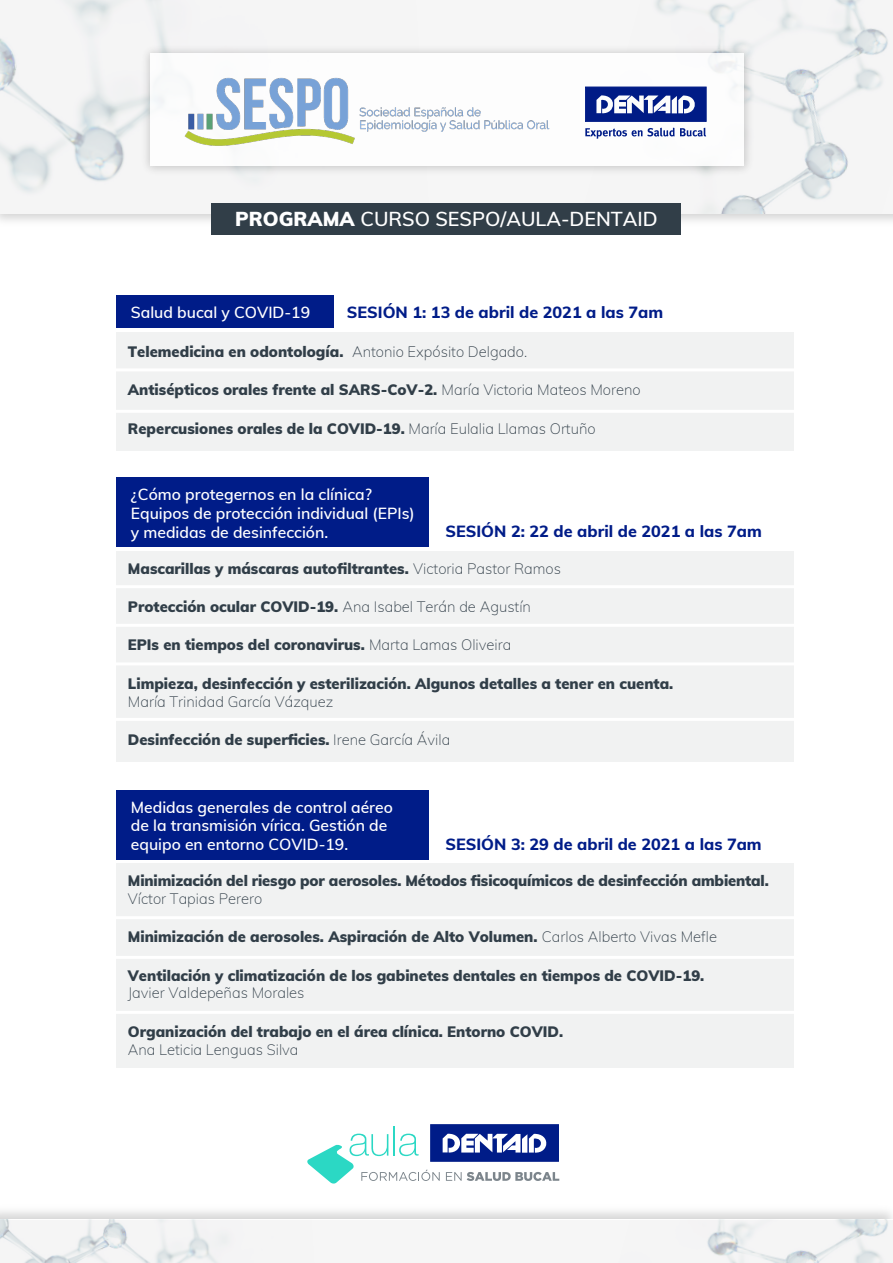
<style>
.page{position:relative;width:893px;height:1263px;background:#fff}
.page>*{position:absolute;margin:0;border:0;box-sizing:border-box;transform-origin:0 0}
.t1{font:600 19.8px "Muli";color:#fff}
.t2{font:800 16.2px "Muli";color:#001c88}
.t3{font:600 15.75px/18.9px "Muli";color:#fff}
.t4{font:900 14.85px "Muli";color:#313e48}
.t5{font:200 14.85px "Muli";color:#313e48}
.s1{font-weight:900}
.s2{font-weight:200}
</style>
<div class="page">
<img style="left:0;top:213px;width:892px;height:19px">
<svg style="left:0;top:0;width:891px;height:213px;fill:#f5f5f5"></svg>
<svg style="left:0;top:1220px;width:892px;height:43px;fill:#f5f5f5"></svg>
<img style="left:137px;top:41px;width:621px;height:140px">
<div style="left:150px;top:53px;width:593px;height:113px;background:#fff"></div>
<img style="left:184px;top:77px;width:366px;height:69px">
<div style="left:585px;top:87px;width:121px;height:35px;background:#001c88;border:1px solid #001c88"></div>
<svg style="left:596px;top:95px;width:99px;height:19px"></svg>
<svg style="left:585px;top:128px;width:89px;height:11px"></svg>
<svg style="left:680px;top:128px;width:26px;height:9px"></svg>
<div style="left:116px;top:333px;width:677px;height:118px;background:#f1f2f2"></div>
<hr style="left:100px;top:410px;width:701px;height:3px;background:#fff">
<hr style="left:100px;top:368px;width:701px;height:3px;background:#fff">
<div style="left:116px;top:296px;width:217px;height:32px;background:#001c88"></div>
<div style="left:116px;top:551px;width:677px;height:210px;background:#f1f2f2"></div>
<hr style="left:100px;top:624px;width:701px;height:3px;background:#fff">
<hr style="left:100px;top:585px;width:701px;height:3px;background:#fff">
<hr style="left:100px;top:662px;width:701px;height:3px;background:#fff">
<hr style="left:100px;top:718px;width:701px;height:3px;background:#fff">
<div style="left:116px;top:477px;width:313px;height:70px;background:#001c88"></div>
<div style="left:116px;top:863px;width:677px;height:205px;background:#f1f2f2"></div>
<hr style="left:100px;top:956px;width:701px;height:3px;background:#fff">
<hr style="left:100px;top:916px;width:701px;height:3px;background:#fff">
<hr style="left:100px;top:1011px;width:701px;height:3px;background:#fff">
<div style="left:116px;top:790px;width:313px;height:70px;background:#001c88"></div>
<div style="left:212px;top:203px;width:469px;height:31px;background:#313e48"></div>
<div style="left:430px;top:1124px;width:129px;height:38px;background:#001c88;border:1px solid #001c88"></div>
<hr style="left:393px;top:1126px;width:2px;height:30px;background:#2bd8c4">
<svg style="left:307px;top:1133px;width:252px;height:51px"></svg>
<h1 class="t1" style="left:235px;top:205px;width:424px"><span class="s1">PROGRAMA</span> CURSO SESPO/AULA-DENTAID</h1>
<p class="t3" style="left:131px;top:302px;width:181px">Salud bucal y COVID-19</p>
<p class="t2" style="left:347px;top:300px;width:318px">SESIÓN 1: 13 de abril de 2021 a las 7am</p>
<p class="t4" style="left:128px;top:341px;width:401px">Telemedicina en odontología. <span class="s2">Antonio Expósito Delgado.</span></p>
<p class="t4" style="left:128px;top:379px;width:514px">Antisépticos orales frente al SARS-CoV-2. <span class="s2">María Victoria Mateos Moreno</span></p>
<p class="t4" style="left:128px;top:417px;width:469px">Repercusiones orales de la COVID-19. <span class="s2">María Eulalia Llamas Ortuño</span></p>
<p class="t3" style="left:131px;top:484px;width:285px">¿Cómo protegernos en la clínica?<br>Equipos de protección individual (EPIs) y medidas de desinfección.</p>
<p class="t4" style="left:128px;top:557px;width:434px">Mascarillas y máscaras autofiltrantes. <span class="s2">Victoria Pastor Ramos</span></p>
<p class="t4" style="left:128px;top:596px;width:404px">Protección ocular COVID-19. <span class="s2">Ana Isabel Terán de Agustín</span></p>
<p class="t4" style="left:128px;top:634px;width:385px">EPIs en tiempos del coronavirus. <span class="s2">Marta Lamas Oliveira</span></p>
<p class="t4" style="left:128px;top:673px;width:547px">Limpieza, desinfección y esterilización. Algunos detalles a tener en cuenta.</p>
<p class="t5" style="left:128px;top:691px;width:207px">María Trinidad García Vázquez</p>
<p class="t4" style="left:128px;top:729px;width:324px">Desinfección de superficies. <span class="s2">Irene García Ávila</span></p>
<p class="t2" style="left:445px;top:520px;width:318px">SESIÓN 2: 22 de abril de 2021 a las 7am</p>
<p class="t3" style="left:131px;top:797px;width:263px">Medidas generales de control aéreo de la transmisión vírica. Gestión de equipo en entorno COVID-19.</p>
<p class="t4" style="left:128px;top:870px;width:642px">Minimización del riesgo por aerosoles. Métodos fisicoquímicos de desinfección ambiental.</p>
<p class="t5" style="left:128px;top:888px;width:136px">Víctor Tapias Perero</p>
<p class="t4" style="left:128px;top:926px;width:590px">Minimización de aerosoles. Aspiración de Alto Volumen. <span class="s2">Carlos Alberto Vivas Mefle</span></p>
<p class="t4" style="left:128px;top:964px;width:578px">Ventilación y climatización de los gabinetes dentales en tiempos de COVID-19.</p>
<p class="t5" style="left:128px;top:982px;width:178px">Javier Valdepeñas Morales</p>
<p class="t4" style="left:128px;top:1021px;width:437px">Organización del trabajo en el área clínica. Entorno COVID.</p>
<p class="t5" style="left:128px;top:1039px;width:172px">Ana Leticia Lenguas Silva</p>
<p class="t2" style="left:445px;top:832px;width:318px">SESIÓN 3: 29 de abril de 2021 a las 7am</p>
</div>
